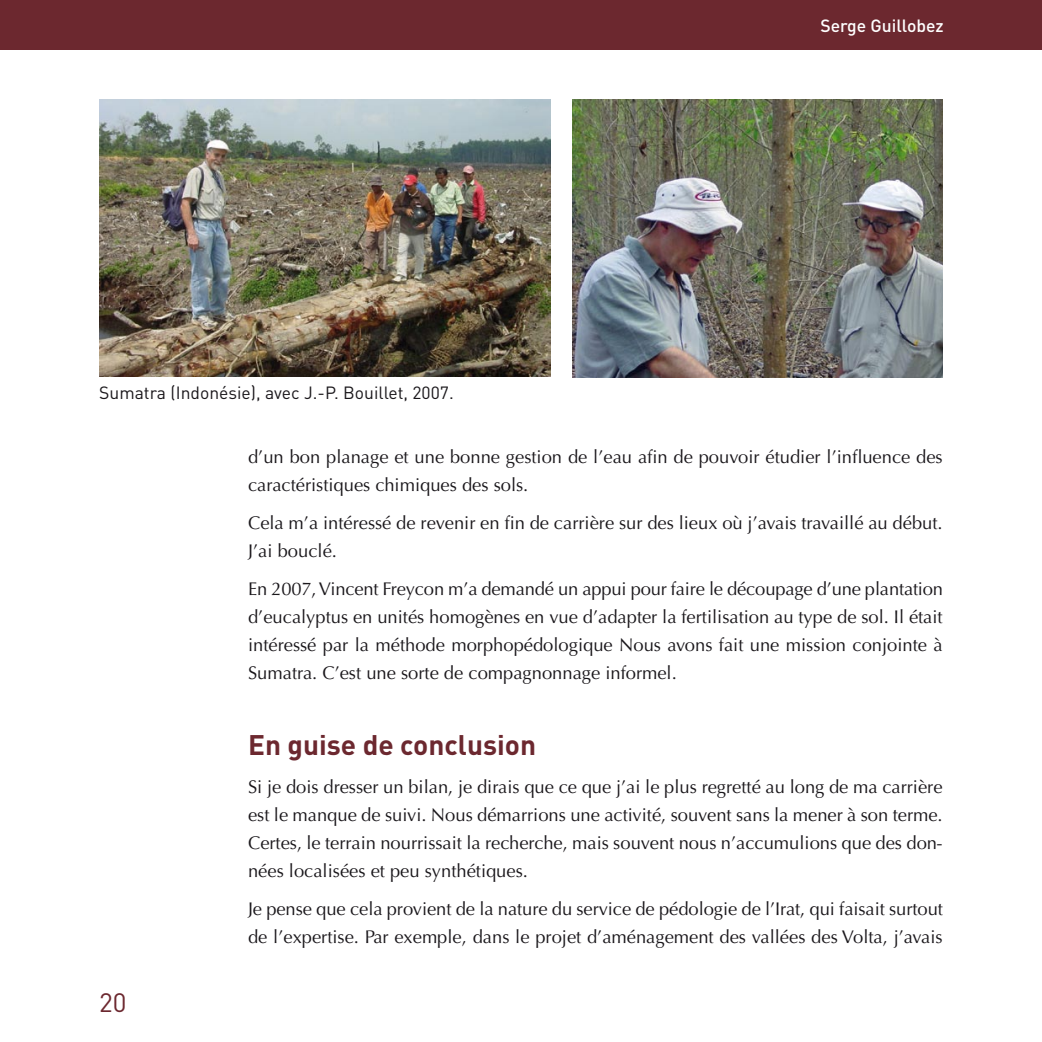
<style>
.page{position:relative;width:1042px;height:1042px;background:#fff}
.page>*{position:absolute;margin:0;border:0;box-sizing:border-box;transform-origin:0 0}
.t1{font:700 28px "DIN";color:#6c282f}
.t2{font:26.25px "DIN";color:#6c282f}
.t3{font:18.38px/28px "Optima";color:#1a171b}
.t4{font:17.5px "DIN";color:#1a171b}
.t5{font:500 17.5px "DIN";color:#fff}
</style>
<div class="page">
<div style="left:0;top:0;width:1042px;height:50px;background:#6c282f"></div>
<img style="left:572px;top:99px;width:371px;height:278px">
<img style="left:99px;top:99px;width:452px;height:277px">
<p class="t4" style="left:99px;top:382px;width:356px">Sumatra (Indonésie), avec J.-P. Bouillet, 2007.</p>
<p class="t5" style="left:820px;top:15px;width:125px">Serge Guillobez</p>
<p class="t3" style="left:248px;top:443px;width:696px">d’un bon planage et une bonne gestion de l’eau afin de pouvoir étudier l’influence des caractéristiques chimiques des sols.</p>
<p class="t3" style="left:248px;top:509px;width:696px">Cela m’a intéressé de revenir en fin de carrière sur des lieux où j’avais travaillé au début.<br>J’ai bouclé.</p>
<p class="t3" style="left:248px;top:575px;width:696px;text-align:justify">En 2007, Vincent Freycon m’a demandé un appui pour faire le découpage d’une plantation d’eucalyptus en unités homogènes en vue d’adapter la fertilisation au type de sol. Il était intéressé par la méthode morphopédologique Nous avons fait une mission conjointe à Sumatra. C’est une sorte de compagnonnage informel.</p>
<h2 class="t2" style="left:99px;top:986px;width:29px">20</h2>
<h1 class="t1" style="left:248px;top:726px;width:289px">En guise de conclusion</h1>
<p class="t3" style="left:248px;top:773px;width:696px;text-align:justify">Si je dois dresser un bilan, je dirais que ce que j’ai le plus regretté au long de ma carrière est le manque de suivi. Nous démarrions une activité, souvent sans la mener à son terme.<br>Certes, le terrain nourrissait la recherche, mais souvent nous n’accumulions que des don&shy;nées localisées et peu synthétiques.</p>
<p class="t3" style="left:248px;top:895px;width:696px">Je pense que cela provient de la nature du service de pédologie de l’Irat, qui faisait surtout de l’expertise. Par exemple, dans le projet d’aménagement des vallées des Volta, j’avais</p>
</div>
